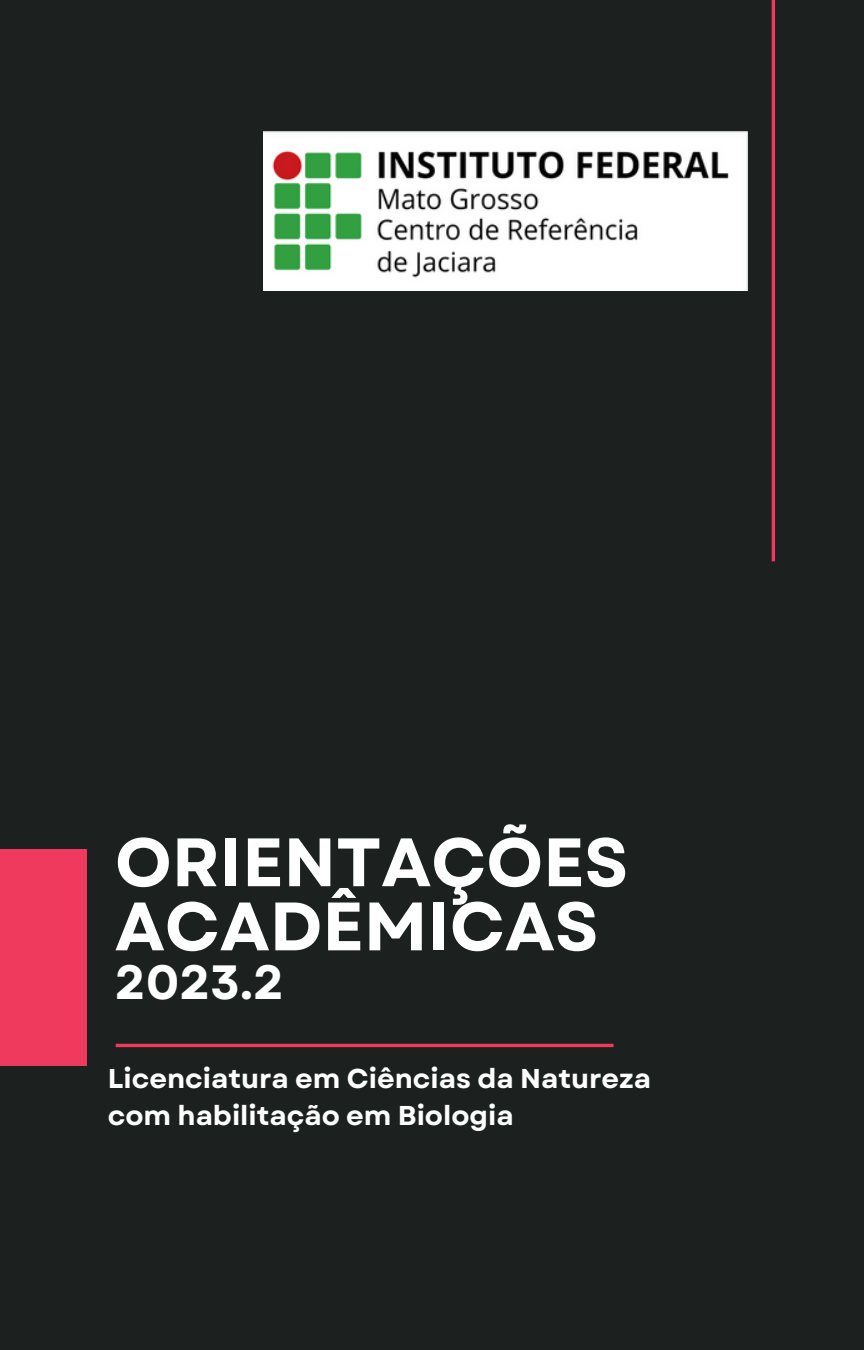
<style>
.page{position:relative;width:864px;height:1350px;background:#1c2120}
.page>*{position:absolute;margin:0;border:0;box-sizing:border-box;transform-origin:0 0}
.t1{font:700 68.17px/64.1px "Garet";color:#fff}
.t2{font:700 47.93px "Garet";color:#fff}
.t3{font:700 27.22px/37.1px "Garet";color:#fff}
</style>
<div class="page">
<hr style="left:772px;top:0;width:3px;height:561px;background:#ef3a5d">
<div style="left:0;top:850px;width:86px;height:216px;background:#ef3a5d"></div>
<hr style="left:116px;top:1044px;width:498px;height:3px;background:#ef3a5d">
<img style="left:263px;top:132px;width:484px;height:158px">
<p class="t1" style="left:115px;top:831px;width:515px">ORIENTAÇÕES<br>ACADÊMICAS</p>
<p class="t2" style="left:115px;top:948px;width:170px">2023.2</p>
<p class="t3" style="left:108px;top:1060px;width:545px">Licenciatura em Ciências da Natureza com habilitação em Biologia</p>
</div>
